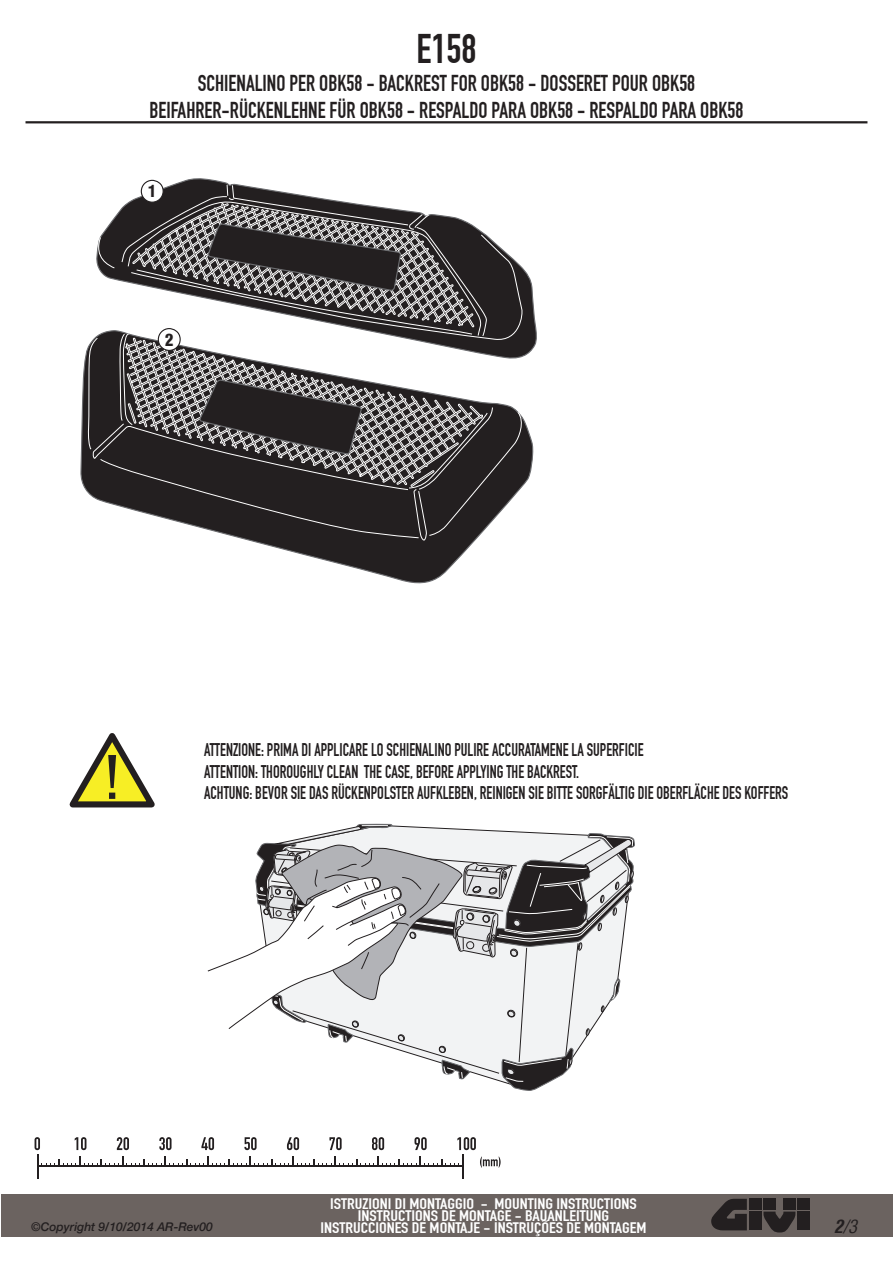
<style>
.page{position:relative;width:893px;height:1263px;background:#fff}
.page>*{position:absolute;margin:0;border:0;box-sizing:border-box;transform-origin:0 0}
.t1{font:40.5px "DIN Engschrift Alternate";color:#231f20}
.t2{font:22.5px/27px "DIN Engschrift Alternate";color:#231f20;text-align:center;scale:.95 1}
.t3{font:18px/21.6px "DIN Engschrift Alternate";color:#231f20;scale:.88 1}
.t4{font:italic condensed 18px "Helvetica";color:#231f20}
.t5{font:900 condensed 16.5px "Helvetica";color:#231f20}
.t6{font:15px/12px "DIN Engschrift Alternate";color:#fff;text-align:center;scale:1.2 1}
.t7{font:italic 500 12px "Helvetica Neue";color:#231f20}
.s1{font-weight:700}
</style>
<div class="page">
<div style="left:1px;top:1194px;width:891px;height:43px;background:#6b6360"></div>
<hr style="left:26px;top:121px;width:841px;height:2px;background:#231f20">
<svg style="left:711px;top:1199px;width:36px;height:31px"></svg>
<div style="left:749px;top:1199px;width:12px;height:11px;background:#231f20"></div>
<div style="left:749px;top:1211px;width:12px;height:19px;background:#231f20"></div>
<div style="left:798px;top:1199px;width:12px;height:11px;background:#231f20"></div>
<div style="left:798px;top:1211px;width:12px;height:19px;background:#231f20"></div>
<div style="left:763px;top:1199px;width:13px;height:11px;background:#231f20"></div>
<div style="left:783px;top:1199px;width:12px;height:11px;background:#231f20"></div>
<svg style="left:763px;top:1211px;width:32px;height:21px"></svg>
<svg style="left:143px;top:178px;width:394px;height:169px"></svg>
<svg style="left:80px;top:329px;width:454px;height:255px"></svg>
<svg style="left:88px;top:184px;width:437px;height:357px"></svg>
<svg style="left:35px;top:1137px;width:466px;height:41px"></svg>
<div style="left:141px;top:180px;width:22px;height:22px;background:#fff;border-radius:50%"></div>
<div style="left:141px;top:180px;width:23px;height:23px;border:1px solid #231f20;border-radius:50%"></div>
<div style="left:158px;top:329px;width:22px;height:21px;background:#fff;border-radius:50%"></div>
<div style="left:158px;top:328px;width:23px;height:23px;border:1px solid #231f20;border-radius:50%"></div>
<svg style="left:69px;top:733px;width:86px;height:75px"></svg>
<svg style="left:207px;top:824px;width:428px;height:267px"></svg>
<h1 class="t1" style="left:416px;top:25px;width:62px">E158</h1>
<p class="t2" style="left:149px;top:69px;width:627px">SCHIENALINO PER OBK58 - BACKREST FOR OBK58 - DOSSERET POUR OBK58<br>BEIFAHRER-RÜCKENLEHNE FÜR OBK58 - RESPALDO PARA OBK58 - RESPALDO PARA OBK58</p>
<p class="t5" style="left:148px;top:181px;width:10px">1</p>
<p class="t5" style="left:165px;top:329px;width:10px">2</p>
<p class="t3" style="left:204px;top:739px;width:665px">ATTENZIONE: PRIMA DI APPLICARE LO SCHIENALINO PULIRE ACCURATAMENE LA SUPERFICIE<br>ATTENTION: THOROUGHLY CLEAN THE CASE, BEFORE APPLYING THE BACKREST.<br>ACHTUNG: BEVOR SIE DAS RÜCKENPOLSTER AUFKLEBEN, REINIGEN SIE BITTE SORGFÄLTIG DIE OBERFLÄCHE DES KOFFERS</p>
<p class="t7" style="left:31px;top:1220px;width:183px">©Copyright 9/10/2014 AR-Rev00</p>
<p class="t6" style="left:320px;top:1197px;width:273px">ISTRUZIONI DI MONTAGGIO - MOUNTING INSTRUCTIONS<br>INSTRUCTIONS DE MONTAGE - BAUANLEITUNG<br>INSTRUCCIONES DE MONTAJE - INSTRUÇÕES DE MONTAGEM</p>
<p class="t4" style="left:834px;top:1215px;width:25px"><span class="s1">2</span>/3</p>
</div>
